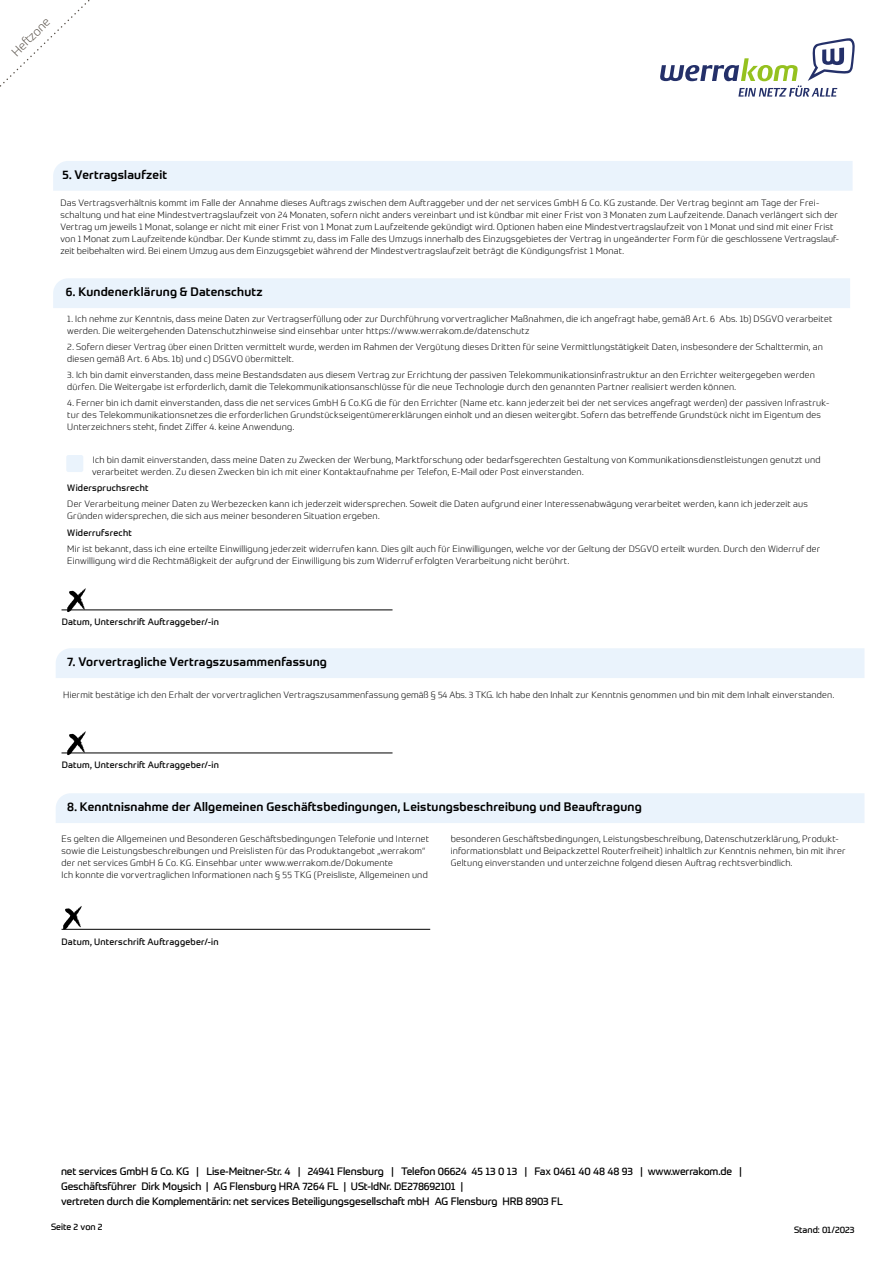
<style>
.page{position:relative;width:893px;height:1263px;background:#fff}
.page>*{position:absolute;margin:0;border:0;box-sizing:border-box;transform-origin:0 0}
.t1{font:500 12px "Prometo";letter-spacing:.015em;color:#000}
.t2{font:300 12px "Prometo";color:#585149}
.t3{font:10.5px/15px "Prometo";letter-spacing:-.01em;color:#000}
.t4{font:300 9px/12px "Prometo";letter-spacing:.02em;color:#000}
.t5{font:9px "Prometo";letter-spacing:.025em;color:#000}
.t6{font:9px "Prometo";color:#000}
</style>
<div class="page">
<svg style="left:660px;top:38px;width:195px;height:59px"></svg>
<div style="left:66px;top:455px;width:17px;height:17px;background:#eaf3fc;border-radius:2px"></div>
<hr style="left:62px;top:929px;width:368px;height:1px;background:#000">
<svg style="left:63px;top:906px;width:19px;height:24px"></svg>
<div style="left:53px;top:161px;width:800px;height:30px;background:#eaf3fc"></div>
<div style="left:53px;top:278px;width:797px;height:30px;background:#eaf3fc"></div>
<hr style="left:62px;top:610px;width:331px;height:1px;background:#000">
<svg style="left:67px;top:588px;width:20px;height:24px"></svg>
<div style="left:56px;top:793px;width:808px;height:30px;background:#eaf3fc"></div>
<svg style="left:0;top:0;width:90px;height:87px"></svg>
<div style="left:56px;top:648px;width:808px;height:30px;background:#eaf3fc"></div>
<hr style="left:62px;top:753px;width:331px;height:1px;background:#000">
<svg style="left:67px;top:731px;width:20px;height:24px"></svg>
<h1 class="t2" style="left:9px;top:49px;width:50px;rotate:-45deg">Heft zone</h1>
<h1 class="t1" style="left:62px;top:167px;width:106px">5. Vertragslaufzeit</h1>
<p class="t4" style="left:60px;top:197px;width:780px">Das Vertragsverhältnis kommt im Falle der Annahme dieses Auftrags zwischen dem Auftraggeber und der net services GmbH &amp; Co. KG zustande. Der Vertrag beginnt am Tage der Frei&shy;schaltung und hat eine Mindestvertragslaufzeit von 24 Monaten, sofern nicht anders vereinbart und ist kündbar mit einer Frist von 3 Monaten zum Laufzeitende. Danach verlängert sich der Vertrag um jeweils 1 Monat, solange er nicht mit einer Frist von 1 Monat zum Laufzeitende gekündigt wird. Optionen haben eine Mindestvertragslaufzeit von 1 Monat und sind mit einer Frist von 1 Monat zum Laufzeitende kündbar. Der Kunde stimmt zu, dass im Falle des Umzugs innerhalb des Einzugsgebietes der Vertrag in ungeänderter Form für die geschlossene Vertragslauf&shy;zeit beibehalten wird. Bei einem Umzug aus dem Einzugsgebiet während der Mindestvertragslaufzeit beträgt die Kündigungsfrist 1 Monat.</p>
<h1 class="t1" style="left:66px;top:285px;width:198px">6. Kundenerklärung &amp; Datenschutz</h1>
<p class="t4" style="left:67px;top:312px;width:767px">1. Ich nehme zur Kenntnis, dass meine Daten zur Vertragserfüllung oder zur Durchführung vorvertraglicher Maßnahmen, die ich angefragt habe, gemäß Art. 6 Abs. 1b) DSGVO verarbeitet werden. Die weitergehenden Datenschutzhinweise sind einsehbar unter https://www.werrakom.de/datenschutz</p>
<p class="t4" style="left:67px;top:341px;width:757px">2. Sofern dieser Vertrag über einen Dritten vermittelt wurde, werden im Rahmen der Vergütung dieses Dritten für seine Vermittlungstätigkeit Daten, insbesondere der Schalttermin, an diesen gemäß Art. 6 Abs. 1b) und c) DSGVO übermittelt.</p>
<p class="t4" style="left:67px;top:369px;width:749px">3. Ich bin damit einverstanden, dass meine Bestandsdaten aus diesem Vertrag zur Errichtung der passiven Telekommunikationsinfrastruktur an den Errichter weitergegeben werden dürfen. Die Weitergabe ist erforderlich, damit die Telekommunikationsanschlüsse für die neue Technologie durch den genannten Partner realisiert werden können.</p>
<p class="t4" style="left:67px;top:397px;width:763px">4. Ferner bin ich damit einverstanden, dass die net services GmbH &amp; Co.KG die für den Errichter (Name etc. kann jederzeit bei der net services angefragt werden) der passiven Infrastruk&shy;tur des Telekommunikationsnetzes die erforderlichen Grundstückseigentümererklärungen einholt und an diesen weitergibt. Sofern das betreffende Grundstück nicht im Eigentum des<br>Unterzeichners steht, findet Ziffer 4. keine Anwendung.</p>
<p class="t4" style="left:92px;top:454px;width:730px">Ich bin damit einverstanden, dass meine Daten zu Zwecken der Werbung, Marktforschung oder bedarfsgerechten Gestaltung von Kommunikationsdienstleistungen genutzt und verarbeitet werden. Zu diesen Zwecken bin ich mit einer Kontaktaufnahme per Telefon, E-Mail oder Post einverstanden.</p>
<p class="t5" style="left:67px;top:482px;width:83px">Widerspruchsrecht</p>
<p class="t4" style="left:67px;top:498px;width:742px">Der Verarbeitung meiner Daten zu Werbezecken kann ich jederzeit widersprechen. Soweit die Daten aufgrund einer Interessenabwägung verarbeitet werden, kann ich jederzeit aus<br>Gründen widersprechen, die sich aus meiner besonderen Situation ergeben.</p>
<p class="t5" style="left:67px;top:527px;width:66px">Widerrufsrecht</p>
<p class="t4" style="left:67px;top:543px;width:754px">Mir ist bekannt, dass ich eine erteilte Einwilligung jederzeit widerrufen kann. Dies gilt auch für Einwilligungen, welche vor der Geltung der DSGVO erteilt wurden. Durch den Widerruf der<br>Einwilligung wird die Rechtmäßigkeit der aufgrund der Einwilligung bis zum Widerruf erfolgten Verarbeitung nicht berührt.</p>
<p class="t5" style="left:62px;top:617px;width:159px">Datum, Unterschrift Auftraggeber/-in</p>
<h1 class="t1" style="left:67px;top:655px;width:261px">7. Vorvertragliche Vertragszusammenfassung</h1>
<p class="t4" style="left:63px;top:689px;width:772px">Hiermit bestätige ich den Erhalt der vorvertraglichen Vertragszusammenfassung gemäß § 54 Abs. 3 TKG. Ich habe den Inhalt zur Kenntnis genommen und bin mit dem Inhalt einverstanden.</p>
<p class="t5" style="left:62px;top:760px;width:159px">Datum, Unterschrift Auftraggeber/-in</p>
<h1 class="t1" style="left:67px;top:800px;width:576px">8. Kenntnisnahme der Allgemeinen Geschäftsbedingungen, Leistungsbeschreibung und Beauftragung</h1>
<p class="t4" style="left:62px;top:832px;width:369px">Es gelten die Allgemeinen und Besonderen Geschäftsbedingungen Telefonie und Internet sowie die Leistungsbeschreibungen und Preislisten für das Produktangebot „werrakom“ der net services GmbH &amp; Co. KG. Einsehbar unter www.werrakom.de/Dokumente<br>Ich konnte die vorvertraglichen Informationen nach § 55 TKG (Preisliste, Allgemeinen und</p>
<p class="t4" style="left:451px;top:832px;width:396px">besonderen Geschäftsbedingungen, Leistungsbeschreibung, Datenschutzerklärung, Produkt&shy;informationsblatt und Beipackzettel Routerfreiheit) inhaltlich zur Kenntnis nehmen, bin mit ihrer<br>Geltung einverstanden und unterzeichne folgend diesen Auftrag rechtsverbindlich.</p>
<p class="t5" style="left:62px;top:936px;width:159px">Datum, Unterschrift Auftraggeber/-in</p>
<p class="t3" style="left:61px;top:1164px;width:682px">net services GmbH &amp; Co. KG | Lise-Meitner-Str. 4 | 24941 Flensburg | Telefon 06624 45 13 0 13 | Fax 0461 40 48 48 93 | www.werrakom.de |<br>Geschäftsführer Dirk Moysich | AG Flensburg HRA 7264 FL | USt-IdNr. DE278692101 |<br>vertreten durch die Komplementärin: net services Beteiligungsgesellschaft mbH AG Flensburg HRB 8903 FL</p>
<p class="t6" style="left:51px;top:1221px;width:53px">Seite 2 von 2</p>
<p class="t6" style="left:794px;top:1224px;width:62px">Stand: 01/2023</p>
</div>
